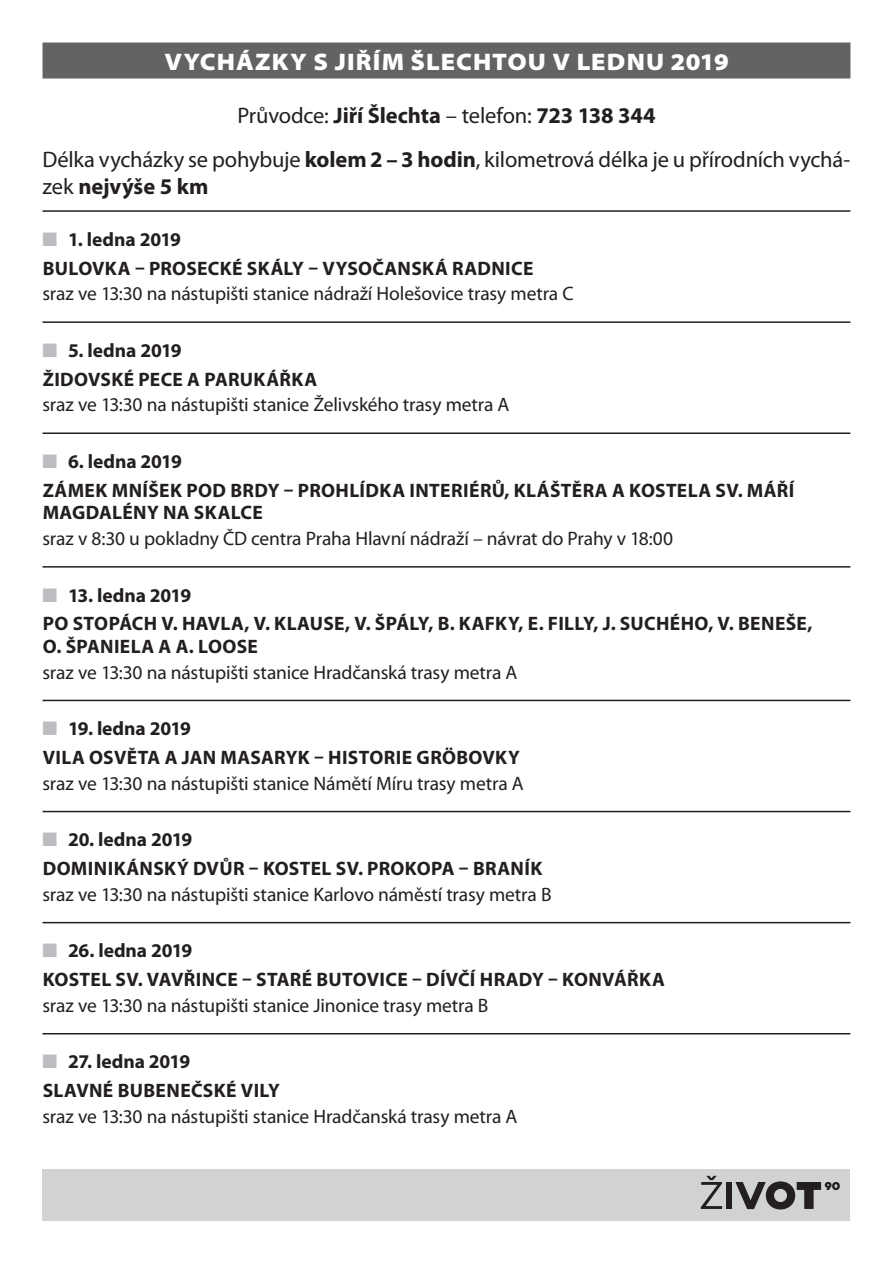
<style>
.page{position:relative;width:893px;height:1263px;background:#fff}
.page>*{position:absolute;margin:0;border:0;box-sizing:border-box;transform-origin:0 0}
.t1{font:900 semi-expanded 24px "Myriad Pro";letter-spacing:.04em;color:#fff}
.t2{font:22.5px/44px "Myriad Pro";letter-spacing:-.005em;color:#231f20;text-align:center}
.t3{font:700 22.5px "Myriad Pro";letter-spacing:-.005em;color:#231f20}
.t4{font:700 19.5px/29px "Myriad Pro";letter-spacing:.015em;color:#231f20}
.t5{font:19.5px "Myriad Pro";letter-spacing:-.01em;color:#231f20}
.s1{font-weight:700}
.s2{font-weight:400}
.s3{color:#bcbdc0}
</style>
<div class="page">
<div style="left:43px;top:43px;width:807px;height:36px;background:#636366"></div>
<hr style="left:43px;top:210px;width:807px;height:2px;background:#231f20">
<hr style="left:43px;top:321px;width:807px;height:2px;background:#231f20">
<hr style="left:43px;top:432px;width:807px;height:2px;background:#231f20">
<hr style="left:43px;top:566px;width:807px;height:2px;background:#231f20">
<hr style="left:43px;top:700px;width:807px;height:1px;background:#231f20">
<hr style="left:43px;top:811px;width:807px;height:1px;background:#231f20">
<hr style="left:43px;top:922px;width:807px;height:1px;background:#231f20">
<hr style="left:43px;top:1033px;width:807px;height:1px;background:#231f20">
<div style="left:43px;top:1169px;width:807px;height:51px;background:#d1d2d4"></div>
<div style="left:727px;top:1182px;width:5px;height:27px;background:#231f20"></div>
<svg style="left:735px;top:1181px;width:105px;height:28px"></svg>
<svg style="left:701px;top:1176px;width:21px;height:33px"></svg>
<p class="t1" style="left:164px;top:46px;width:566px">VYCHÁZKY S JIŘÍM ŠLECHTOU V LEDNU 2019</p>
<p class="t2" style="left:43px;top:93px;width:809px">Průvodce: <span class="s1">Jiří Šlechta</span> – telefon: <span class="s1">723 138 344<br></span>Délka vycházky se pohybuje <span class="s1">kolem 2 – 3 hodin</span>, kilometrová délka je u přírodních vychá-</p>
<p class="t3" style="left:43px;top:171px;width:168px"><span class="s2">zek</span> nejvýše 5 km</p>
<p class="t4" style="left:43px;top:224px;width:492px"><span class="s3">■</span> 1. ledna 2019<br>BULOVKA – PROSECKÉ SKÁLY – VYSOČANSKÁ RADNICE</p>
<p class="t5" style="left:43px;top:282px;width:533px">sraz ve 13:30 na nástupišti stanice nádraží Holešovice trasy metra C</p>
<p class="t4" style="left:43px;top:335px;width:276px"><span class="s3">■</span> 5. ledna 2019<br>ŽIDOVSKÉ PECE A PARUKÁŘKA</p>
<p class="t5" style="left:43px;top:393px;width:469px">sraz ve 13:30 na nástupišti stanice Želivského trasy metra A</p>
<p class="t4" style="left:43px;top:446px;width:753px"><span class="s3">■</span> 6. ledna 2019<br>ZÁMEK MNÍŠEK POD BRDY – PROHLÍDKA INTERIÉRŮ, KLÁŠTĚRA A KOSTELA SV. MÁŘÍ</p>
<p class="t4" style="left:43px;top:498px;width:222px">MAGDALÉNY NA SKALCE</p>
<p class="t5" style="left:43px;top:526px;width:632px">sraz v 8:30 u pokladny ČD centra Praha Hlavní nádraží – návrat do Prahy v 18:00</p>
<p class="t4" style="left:43px;top:580px;width:772px"><span class="s3">■</span> 13. ledna 2019<br>PO STOPÁCH V. HAVLA, V. KLAUSE, V. ŠPÁLY, B. KAFKY, E. FILLY, J. SUCHÉHO, V. BENEŠE,</p>
<p class="t4" style="left:43px;top:631px;width:217px">O. ŠPANIELA A A. LOOSE</p>
<p class="t5" style="left:43px;top:660px;width:477px">sraz ve 13:30 na nástupišti stanice Hradčanská trasy metra A</p>
<p class="t4" style="left:43px;top:713px;width:479px"><span class="s3">■</span> 19. ledna 2019<br>VILA OSVĚTA A JAN MASARYK – HISTORIE GRÖBOVKY</p>
<p class="t5" style="left:43px;top:771px;width:483px">sraz ve 13:30 na nástupišti stanice Námětí Míru trasy metra A</p>
<p class="t4" style="left:43px;top:824px;width:501px"><span class="s3">■</span> 20. ledna 2019<br>DOMINIKÁNSKÝ DVŮR – KOSTEL SV. PROKOPA – BRANÍK</p>
<p class="t5" style="left:43px;top:882px;width:511px">sraz ve 13:30 na nástupišti stanice Karlovo náměstí trasy metra B</p>
<p class="t4" style="left:43px;top:936px;width:624px"><span class="s3">■</span> 26. ledna 2019<br>KOSTEL SV. VAVŘINCE – STARÉ BUTOVICE – DÍVČÍ HRADY – KONVÁŘKA</p>
<p class="t5" style="left:43px;top:993px;width:447px">sraz ve 13:30 na nástupišti stanice Jinonice trasy metra B</p>
<p class="t4" style="left:43px;top:1047px;width:239px"><span class="s3">■</span> 27. ledna 2019<br>SLAVNÉ BUBENEČSKÉ VILY</p>
<p class="t5" style="left:43px;top:1104px;width:477px">sraz ve 13:30 na nástupišti stanice Hradčanská trasy metra A</p>
</div>
